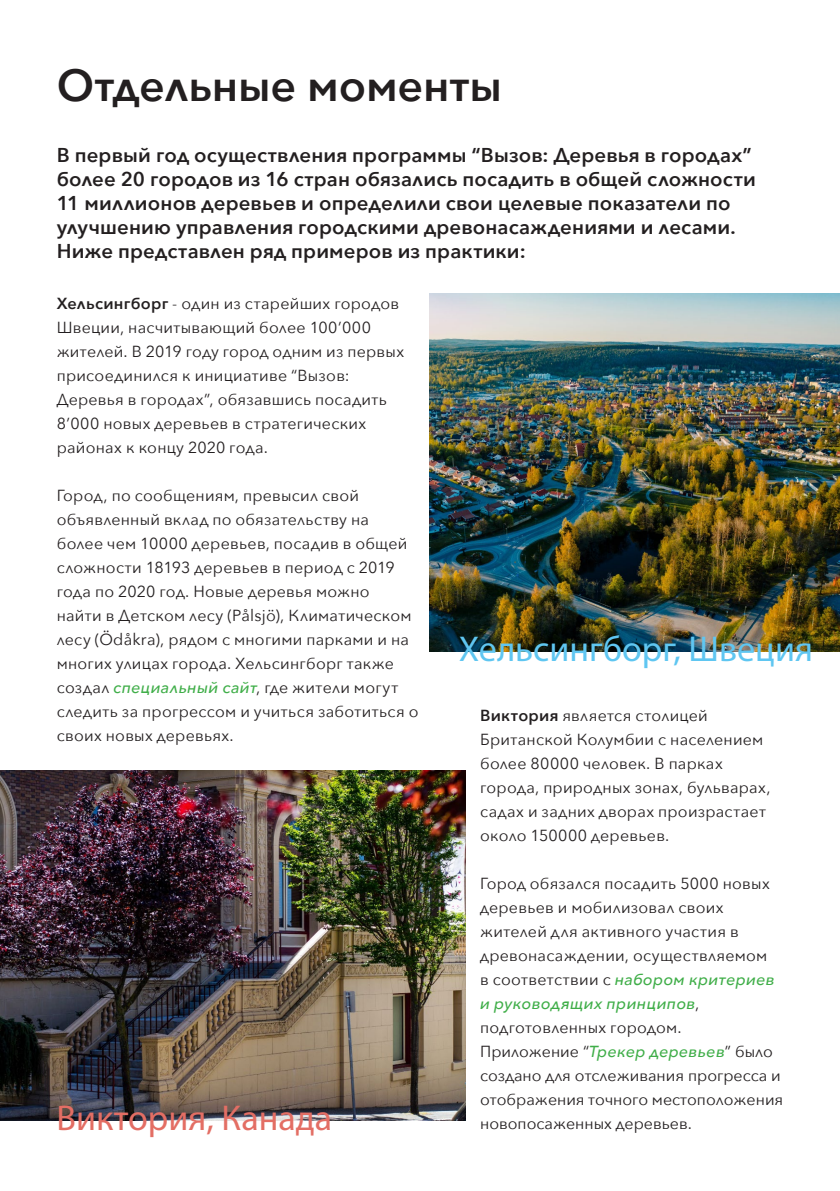
<style>
.page{position:relative;width:840px;height:1191px;background:#fff}
.page>*{position:absolute;margin:0;border:0;box-sizing:border-box;transform-origin:0 0}
.t1{font:600 44px "Avenir Next";letter-spacing:-.005em;color:#231f20}
.t2{font:36px "Myriad Pro";color:#5fc6f1}
.t3{font:36px "Myriad Pro";color:#e36e64}
.Highlighted_paragrap{font:600 20px/24px "Avenir Next";letter-spacing:.005em;color:#231f20}
.t4{font:16px/24px "Avenir Next";letter-spacing:.015em;color:#231f20}
.s1{font-weight:600}
.s2{font-weight:500;font-style:italic;color:#40ae49}
</style>
<div class="page">
<img style="left:0;top:770px;width:465px;height:350px">
<img style="left:429px;top:293px;width:410px;height:358px">
<p class="t1" style="left:57px;top:48px;width:446px">Отдельные моменты</p>
<p class="Highlighted_paragrap" style="left:57px;top:142px;width:700px">В первый год осуществления программы “Вызов: Деревья в городах” более 20 городов из 16 стран обязались посадить в общей сложности 11 миллионов деревьев и определили свои целевые показатели по улучшению управления городскими древонасаждениями и лесами.<br>Ниже представлен ряд примеров из практики:</p>
<p class="t4" style="left:57px;top:291px;width:349px"><span class="s1">Хельсингборг</span> - один из старейших городов Швеции, насчитывающий более 100’000 жителей. В 2019 году город одним из первых присоединился к инициативе “Вызов:<br>Деревья в городах”, обязавшись посадить 8’000 новых деревьев в стратегических районах к концу 2020 года.</p>
<p class="t4" style="left:57px;top:483px;width:363px">Город, по сообщениям, превысил свой объявленный вклад по обязательству на более чем 10000 деревьев, посадив в общей сложности 18193 деревьев в период с 2019 года по 2020 год. Новые деревья можно найти в Детском лесу (Pålsjö), Климатическом лесу (Ödåkra), рядом с многими парками и на многих улицах города. Хельсингборг также создал <span class="s2">специальный сайт</span>, где жители могут следить за прогрессом и учиться заботиться о своих новых деревьях.</p>
<p class="t3" style="left:57px;top:1095px;width:277px">Виктория, Канада</p>
<p class="t2" style="left:458px;top:626px;width:355px">Хельсингборг, Швеция</p>
<p class="t4" style="left:480px;top:703px;width:292px"><span class="s1">Виктория</span> является столицей<br>Британской Колумбии с населением более 80000 человек. В парках города, природных зонах, бульварах, садах и задних дворах произрастает около 150000 деревьев.</p>
<p class="t4" style="left:480px;top:871px;width:296px">Город обязался посадить 5000 новых деревьев и мобилизовал своих жителей для активного участия в древонасаждении, осуществляемом в соответствии с <span class="s2">набором критериев и руководящих принципов</span>, подготовленных городом.</p>
<p class="t4" style="left:480px;top:1039px;width:304px">Приложение “<span class="s2">Трекер деревьев</span>” было создано для отслеживания прогресса и отображения точного местоположения новопосаженных деревьев.</p>
</div>
